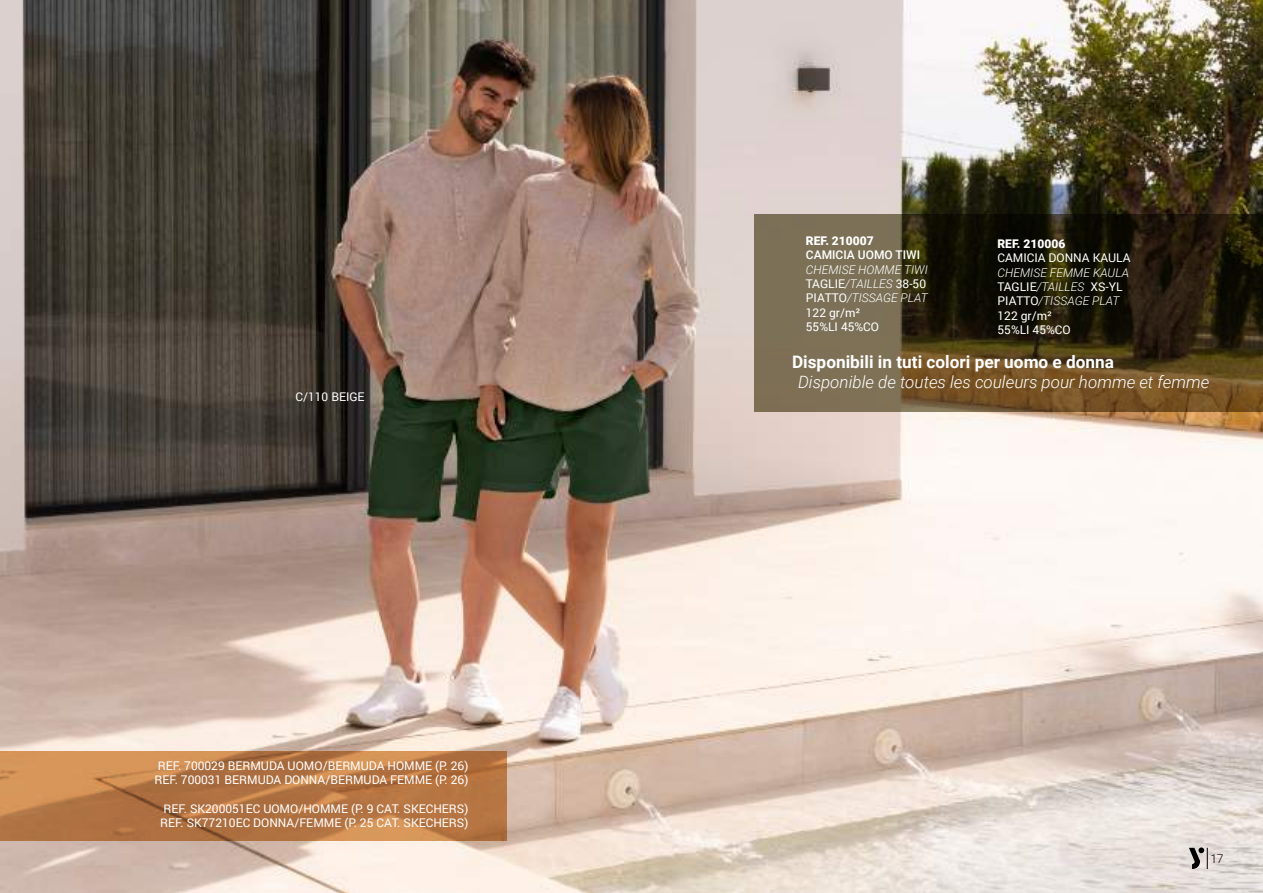
<style>
.page{position:relative;width:1263px;height:893px;background:#fff}
.page>*{position:absolute;margin:0;border:0;box-sizing:border-box;transform-origin:0 0}
.t1{font:700 17.25px "Roboto";color:#fff}
.t2{font:italic 300 16.95px "Roboto";color:#fff}
.t3{font:12px/14.4px "Roboto";color:#fff}
.t4{font:italic 300 12px/14.4px "Roboto";color:#fff}
.t5{font:900 12px "Roboto";color:#fff}
.t6{font:500 12px "Roboto";color:#fff}
.t7{font:300 12px "Roboto";color:#000}
.s1{font-weight:400;font-style:normal}
</style>
<div class="page">
<img style="left:0;top:0;width:1263px;height:893px">
<svg style="left:1189px;top:847px;width:19px;height:22px"></svg>
<svg style="left:754px;top:214px;width:509px;height:197px;background:#4a3d24"></svg>
<svg style="left:0;top:751px;width:507px;height:89px;background:#ba7a46"></svg>
<p class="t3" style="left:296px;top:389px;width:71px">C/110 BEIGE</p>
<p class="t3" style="left:154px;top:758px;width:315px">REF. 700029 BERMUDA UOMO/BERMUDA HOMME (P. 26)<br>REF. 700031 BERMUDA DONNA/BERMUDA FEMME (P. 26)</p>
<p class="t3" style="left:160px;top:801px;width:310px">REF. SK200051EC UOMO/HOMME (P. 9 CAT. SKECHERS)<br>REF. SK77210EC DONNA/FEMME (P. 25 CAT. SKECHERS)</p>
<p class="t5" style="left:806px;top:232px;width:69px">REF. 210007</p>
<p class="t6" style="left:806px;top:247px;width:116px">CAMICIA UOMO TIWI</p>
<p class="t4" style="left:806px;top:262px;width:124px">CHEMISE HOMME TIWI<br><span class="s1">TAGLIE</span>/TAILLES <span class="s1">38-50<br>PIATTO</span>/TISSAGE PLAT<br><span class="s1">122 gr/m²<br>55%LI 45%CO</span></p>
<h1 class="t1" style="left:792px;top:350px;width:324px">Disponibili in tuti colori per uomo e donna</h1>
<h2 class="t2" style="left:798px;top:370px;width:413px">Disponible de toutes les couleurs pour homme et femme</h2>
<p class="t5" style="left:997px;top:235px;width:69px">REF. 210006</p>
<p class="t3" style="left:997px;top:250px;width:135px">CAMICIA DONNA KAULA</p>
<p class="t4" style="left:997px;top:265px;width:133px">CHEMISE FEMME KAULA<br><span class="s1">TAGLIE</span>/TAILLES <span class="s1">XS-YL<br>PIATTO</span>/TISSAGE PLAT<br><span class="s1">122 gr/m²<br>55%LI 45%CO</span></p>
<p class="t7" style="left:1210px;top:850px;width:15px">17</p>
</div>
